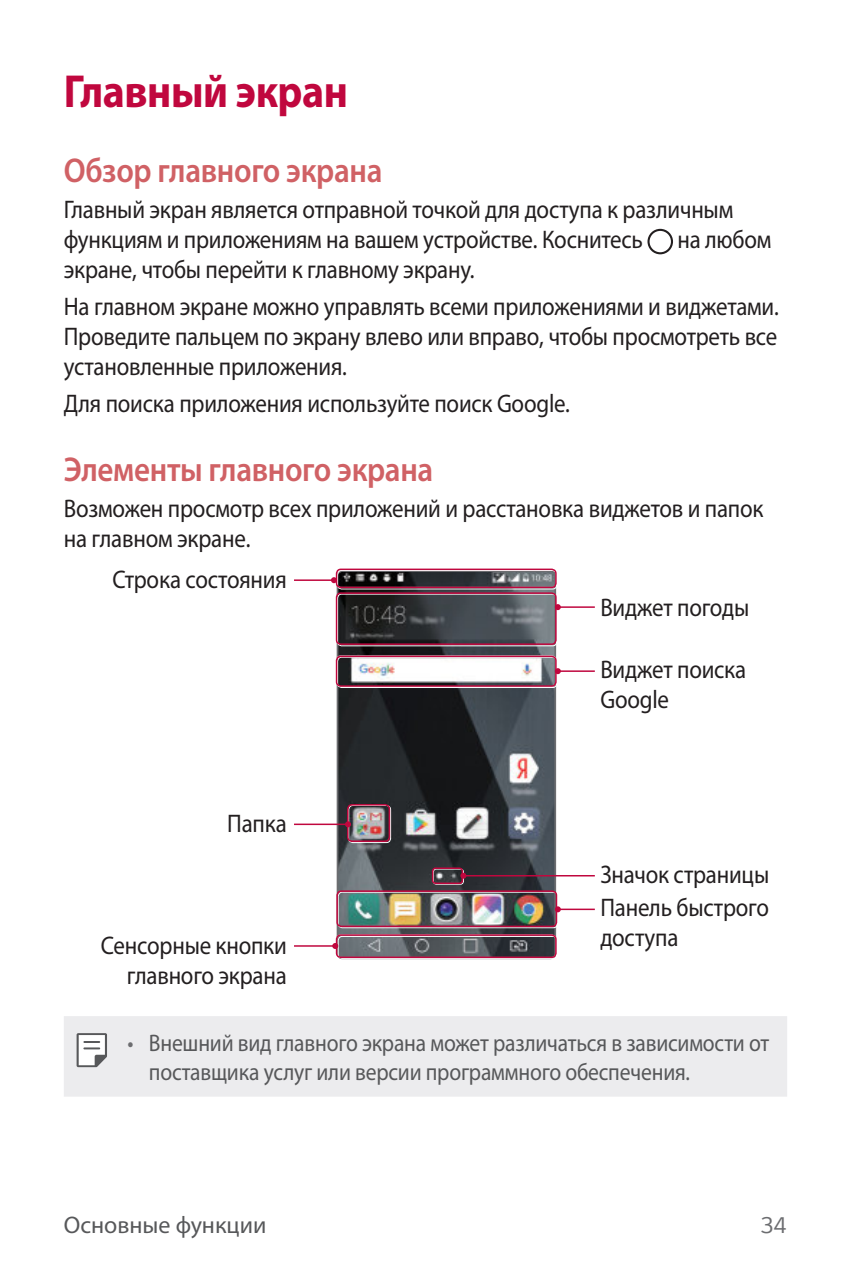
<style>
.page{position:relative;width:851px;height:1276px;background:#fff}
.page>*{position:absolute;margin:0;border:0;box-sizing:border-box;transform-origin:0 0}
.t1{font:700 46.5px "Myriad Pro";letter-spacing:-.01em;color:#c0073e;scale:.9 1}
.t2{font:600 34.5px "Myriad Pro";letter-spacing:-.01em;color:#d06165;scale:.9 1}
.t3{font:25.5px/30px "Myriad Pro";letter-spacing:-.01em;color:#231f20;scale:.9 1}
.t4{font:24px/28.5px "Myriad Pro";letter-spacing:-.01em;color:#57585a;scale:.9 1}
.t5{font:24px "Myriad Pro";letter-spacing:-.01em;color:#57585a}
.t6{font:24px "LG Smart";color:#6c6d70}
.s1{color:#6c6d70}
</style>
<div class="page">
<svg style="left:647px;top:229px;width:26px;height:25px"></svg>
<img style="left:337px;top:571px;width:218px;height:387px;border-radius:5px">
<div style="left:336px;top:570px;width:220px;height:389px;border:2px solid #6c6d70;border-radius:5px"></div>
<div style="left:337px;top:594px;width:220px;height:52px;border:1px solid #fff;border-radius:4px"></div>
<div style="left:337px;top:570px;width:220px;height:19px;border:1px solid #fff;border-radius:4px"></div>
<div style="left:337px;top:657px;width:220px;height:31px;border:1px solid #fff;border-radius:4px"></div>
<div style="left:336px;top:655px;width:220px;height:32px;border:2px solid #c0073e;border-radius:4px"></div>
<div style="left:336px;top:592px;width:220px;height:53px;border:2px solid #c0073e;border-radius:4px"></div>
<div style="left:338px;top:891px;width:220px;height:37px;border:1px solid #fff;border-radius:4px"></div>
<div style="left:338px;top:936px;width:220px;height:22px;border:1px solid #fff;border-radius:4px"></div>
<div style="left:336px;top:890px;width:221px;height:37px;border:2px solid #c0073e;border-radius:4px"></div>
<div style="left:433px;top:868px;width:31px;height:16px;border:1px solid #fff;border-radius:3px"></div>
<div style="left:432px;top:867px;width:31px;height:17px;border:2px solid #c0073e;border-radius:3px"></div>
<div style="left:336px;top:934px;width:220px;height:24px;border:2px solid #c0073e;border-radius:4px"></div>
<div style="left:348px;top:805px;width:43px;height:38px;border:1px solid #fff;border-radius:4px"></div>
<div style="left:347px;top:804px;width:43px;height:38px;border:2px solid #c0073e;border-radius:4px"></div>
<hr style="left:294px;top:579px;width:40px;height:2px;background:#c0073e">
<svg style="left:331px;top:577px;width:5px;height:6px"></svg>
<hr style="left:294px;top:823px;width:54px;height:2px;background:#c0073e">
<svg style="left:345px;top:821px;width:6px;height:6px"></svg>
<hr style="left:294px;top:945px;width:41px;height:1px;background:#c0073e">
<svg style="left:332px;top:943px;width:6px;height:6px"></svg>
<hr style="left:557px;top:670px;width:37px;height:2px;background:#c0073e">
<svg style="left:554px;top:668px;width:6px;height:6px"></svg>
<hr style="left:557px;top:606px;width:37px;height:2px;background:#c0073e">
<svg style="left:554px;top:604px;width:6px;height:6px"></svg>
<hr style="left:463px;top:875px;width:131px;height:1px;background:#c0073e">
<svg style="left:460px;top:872px;width:6px;height:6px"></svg>
<hr style="left:557px;top:908px;width:37px;height:2px;background:#c0073e">
<svg style="left:554px;top:906px;width:6px;height:6px"></svg>
<div style="left:336px;top:568px;width:220px;height:20px;border:2px solid #c0073e;border-radius:4px"></div>
<div style="left:64px;top:1016px;width:723px;height:80px;background:#ececee"></div>
<svg style="left:77px;top:1033px;width:30px;height:34px"></svg>
<h1 class="t1" style="left:64px;top:74px;width:317px">Главный экран</h1>
<h2 class="t2" style="left:64px;top:157px;width:355px">Обзор главного экрана</h2>
<p class="t3" style="left:64px;top:197px;width:745px">Главный экран является отправной точкой для доступа к различным функциям и приложениям на вашем устройстве. Коснитесь</p>
<p class="t3" style="left:677px;top:227px;width:106px">на любом</p>
<p class="t3" style="left:64px;top:253px;width:795px;line-height:36.9px">экране, чтобы перейти к главному экрану.<br>На главном экране можно управлять всеми приложениями и виджетами.</p>
<p class="t3" style="left:64px;top:324px;width:794px">Проведите пальцем по экрану влево или вправо, чтобы просмотреть все установленные приложения.</p>
<p class="t3" style="left:64px;top:390px;width:564px">Для поиска приложения используйте поиск Google.</p>
<h2 class="t2" style="left:64px;top:456px;width:412px">Элементы главного экрана</h2>
<p class="t3" style="left:64px;top:496px;width:778px">Возможен просмотр всех приложений и расстановка виджетов и папок на главном экране.</p>
<p class="t3" style="left:112px;top:567px;width:195px">Строка состояния</p>
<p class="t3" style="left:600px;top:595px;width:167px">Виджет погоды</p>
<p class="t3" style="left:227px;top:811px;width:68px">Папка</p>
<p class="t3" style="left:101px;top:932px;width:208px;text-align:right">Сенсорные кнопки главного экрана</p>
<p class="t3" style="left:600px;top:656px;width:164px">Виджет поиска<br>Google</p>
<p class="t3" style="left:600px;top:859px;width:189px;line-height:33.6px">Значок страницы<br>Панель быстрого</p>
<p class="t3" style="left:600px;top:924px;width:88px">доступа</p>
<p class="t4" style="left:149px;top:1030px;width:690px;text-indent:-21px"><span class="s1">•</span> Внешний вид главного экрана может различаться в зависимости от поставщика услуг или версии программного обеспечения.</p>
<p class="t5" style="left:64px;top:1215px;width:204px">Основные функции</p>
<p class="t6" style="left:760px;top:1215px;width:29px">34</p>
</div>
